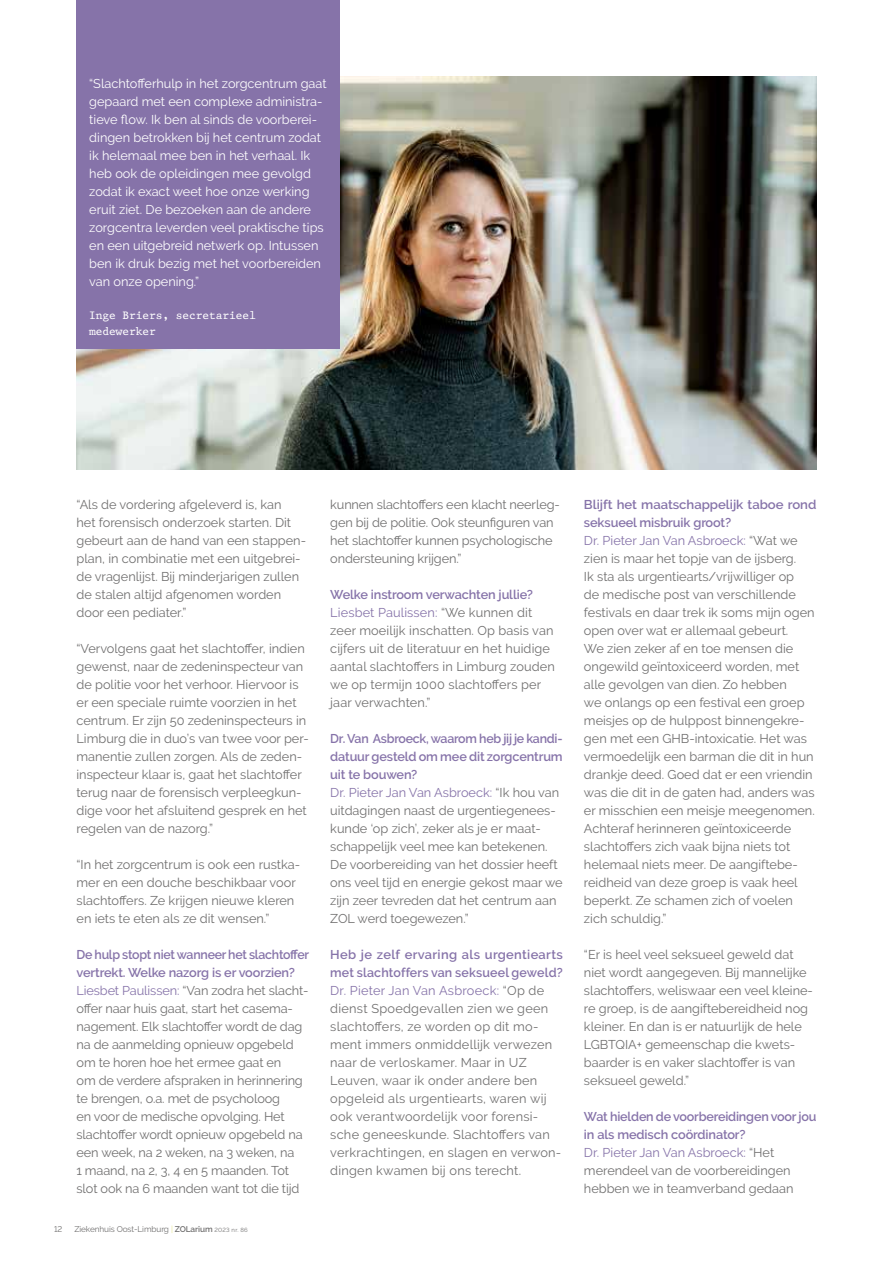
<style>
.page{position:relative;width:893px;height:1263px;background:#fff}
.page>*{position:absolute;margin:0;border:0;box-sizing:border-box;transform-origin:0 0}
.t1{font:12.75px/18px "Raleway";color:#706f6f}
.t2{font:12.75px/18px "Raleway";letter-spacing:.02em;color:#706f6f}
.t3{font:12.75px/18px "Raleway";color:#fff}
.t4{font:11.25px/16.5px "King";letter-spacing:-.01em;color:#fff}
.t5{font:8.25px "Raleway";letter-spacing:-.01em;color:#706f6f}
.s1{font-weight:600;color:#8673a9}
.s2{color:#8673a9}
.s3{color:#e5e58d}
.s4{font-weight:600}
.s5{font-size:6px}
</style>
<div class="page">
<img style="left:77px;top:77px;width:739px;height:393px">
<div style="left:77px;top:0;width:263px;height:348px;background:#8673a9"></div>
<p class="t3" style="left:89px;top:74px;width:239px">“Slachtofferhulp in het zorgcentrum gaat gepaard met een complexe administra&shy;tieve flow. Ik ben al sinds de voorberei&shy;dingen betrokken bij het centrum zodat ik helemaal mee ben in het verhaal. Ik heb ook de opleidingen mee gevolgd zodat ik exact weet hoe onze werking eruit ziet. De bezoeken aan de andere zorgcentra leverden veel praktische tips en een uitgebreid netwerk op. Intussen ben ik druk bezig met het voorbereiden van onze opening.”</p>
<p class="t4" style="left:89px;top:307px;width:168px">Inge Briers, secretarieel medewerker</p>
<p class="t1" style="left:77px;top:495px;width:231px">“Als de vordering afgeleverd is, kan<br>het forensisch onderzoek starten. Dit gebeurt aan de hand van een stappen&shy;plan, in combinatie met een uitgebrei&shy;de vragenlijst. Bij minderjarigen zullen de stalen altijd afgenomen worden door een pediater.”</p>
<p class="t1" style="left:77px;top:639px;width:234px">“Vervolgens gaat het slachtoffer, indien gewenst, naar de zedeninspecteur van de politie voor het verhoor. Hiervoor is er een speciale ruimte voorzien in het centrum. Er zijn 50 zedeninspecteurs in Limburg die in duo’s van twee voor per&shy;manentie zullen zorgen. Als de zeden&shy;inspecteur klaar is, gaat het slachtoffer terug naar de forensisch verpleegkun&shy;dige voor het afsluitend gesprek en het regelen van de nazorg.”</p>
<p class="t1" style="left:77px;top:855px;width:225px">“In het zorgcentrum is ook een rustka&shy;mer en een douche beschikbaar voor slachtoffers. Ze krijgen nieuwe kleren en iets te eten als ze dit wensen.”</p>
<p class="t1" style="left:77px;top:945px;width:234px"><span class="s1">De hulp stopt niet wanneer het slachtoffer vertrekt. Welke nazorg is er voorzien?<br></span><span class="s2">Liesbet Paulissen:</span> “Van zodra het slacht&shy;offer naar huis gaat, start het casema&shy;nagement. Elk slachtoffer wordt de dag na de aanmelding opnieuw opgebeld om te horen hoe het ermee gaat en<br>om de verdere afspraken in herinnering te brengen, o.a. met de psycholoog<br>en voor de medische opvolging. Het slachtoffer wordt opnieuw opgebeld na een week, na 2 weken, na 3 weken, na<br>1 maand, na 2, 3, 4 en 5 maanden. Tot slot ook na 6 maanden want tot die tijd</p>
<p class="t5" style="left:54px;top:1224px;width:10px">12</p>
<p class="t5" style="left:74px;top:1224px;width:175px">Ziekenhuis Oost-Limburg <span class="s3">|</span> <span class="s4">ZOLarium</span> <span class="s5">2023 nr. 86</span></p>
<p class="t1" style="left:330px;top:495px;width:231px">kunnen slachtoffers een klacht neerleg&shy;gen bij de politie. Ook steunfiguren van het slachtoffer kunnen psychologische ondersteuning krijgen.”</p>
<p class="t1" style="left:330px;top:585px;width:226px"><span class="s1">Welke instroom verwachten jullie?<br></span><span class="s2">Liesbet Paulissen:</span> “We kunnen dit zeer moeilijk inschatten. Op basis van cijfers uit de literatuur en het huidige aantal slachtoffers in Limburg zouden we op termijn 1000 slachtoffers per jaar verwachten.”</p>
<p class="t1" style="left:330px;top:729px;width:234px"><span class="s1">Dr. Van Asbroeck, waarom heb jij je kandi&shy;datuur gesteld om mee dit zorgcentrum uit te bouwen?<br></span><span class="s2">Dr. Pieter Jan Van Asbroeck:</span> “Ik hou van uitdagingen naast de urgentiegenees&shy;kunde ‘op zich’, zeker als je er maat&shy;schappelijk veel mee kan betekenen.<br>De voorbereiding van het dossier heeft ons veel tijd en energie gekost maar we zijn zeer tevreden dat het centrum aan ZOL werd toegewezen.”</p>
<p class="t2" style="left:330px;top:945px;width:234px"><span class="s1">Heb je zelf ervaring als urgentiearts met slachtoffers van seksueel geweld?<br></span><span class="s2">Dr. Pieter Jan Van Asbroeck:</span> “Op de dienst Spoedgevallen zien we geen slachtoffers, ze worden op dit mo&shy;ment immers onmiddellijk verwezen naar de verloskamer. Maar in UZ Leuven, waar ik onder andere ben opgeleid als urgentiearts, waren wij ook verantwoordelijk voor forensi&shy;sche geneeskunde. Slachtoffers van verkrachtingen, en slagen en verwon&shy;dingen kwamen bij ons terecht.</p>
<p class="t1" style="left:584px;top:495px;width:234px"><span class="s1">Blijft het maatschappelijk taboe rond seksueel misbruik groot?<br></span><span class="s2">Dr. Pieter Jan Van Asbroeck:</span> “Wat we zien is maar het topje van de ijsberg.<br>Ik sta als urgentiearts/vrijwilliger op<br>de medische post van verschillende festivals en daar trek ik soms mijn ogen open over wat er allemaal gebeurt.<br>We zien zeker af en toe mensen die ongewild geïntoxiceerd worden, met alle gevolgen van dien. Zo hebben<br>we onlangs op een festival een groep meisjes op de hulppost binnengekre&shy;gen met een GHB-intoxicatie. Het was vermoedelijk een barman die dit in hun drankje deed. Goed dat er een vriendin was die dit in de gaten had, anders was er misschien een meisje meegenomen.<br>Achteraf herinneren geïntoxiceerde slachtoffers zich vaak bijna niets tot helemaal niets meer. De aangiftebe&shy;reidheid van deze groep is vaak heel beperkt. Ze schamen zich of voelen zich schuldig.”</p>
<p class="t1" style="left:584px;top:945px;width:231px">“Er is heel veel seksueel geweld dat niet wordt aangegeven. Bij mannelijke slachtoffers, weliswaar een veel kleine&shy;re groep, is de aangiftebereidheid nog kleiner. En dan is er natuurlijk de hele LGBTQIA+ gemeenschap die kwets&shy;baarder is en vaker slachtoffer is van seksueel geweld.”</p>
<p class="t1" style="left:584px;top:1107px;width:234px"><span class="s1">Wat hielden de voorbereidingen voor jou in als medisch coördinator?<br></span><span class="s2">Dr. Pieter Jan Van Asbroeck:</span> “Het merendeel van de voorbereidingen hebben we in teamverband gedaan</p>
</div>
